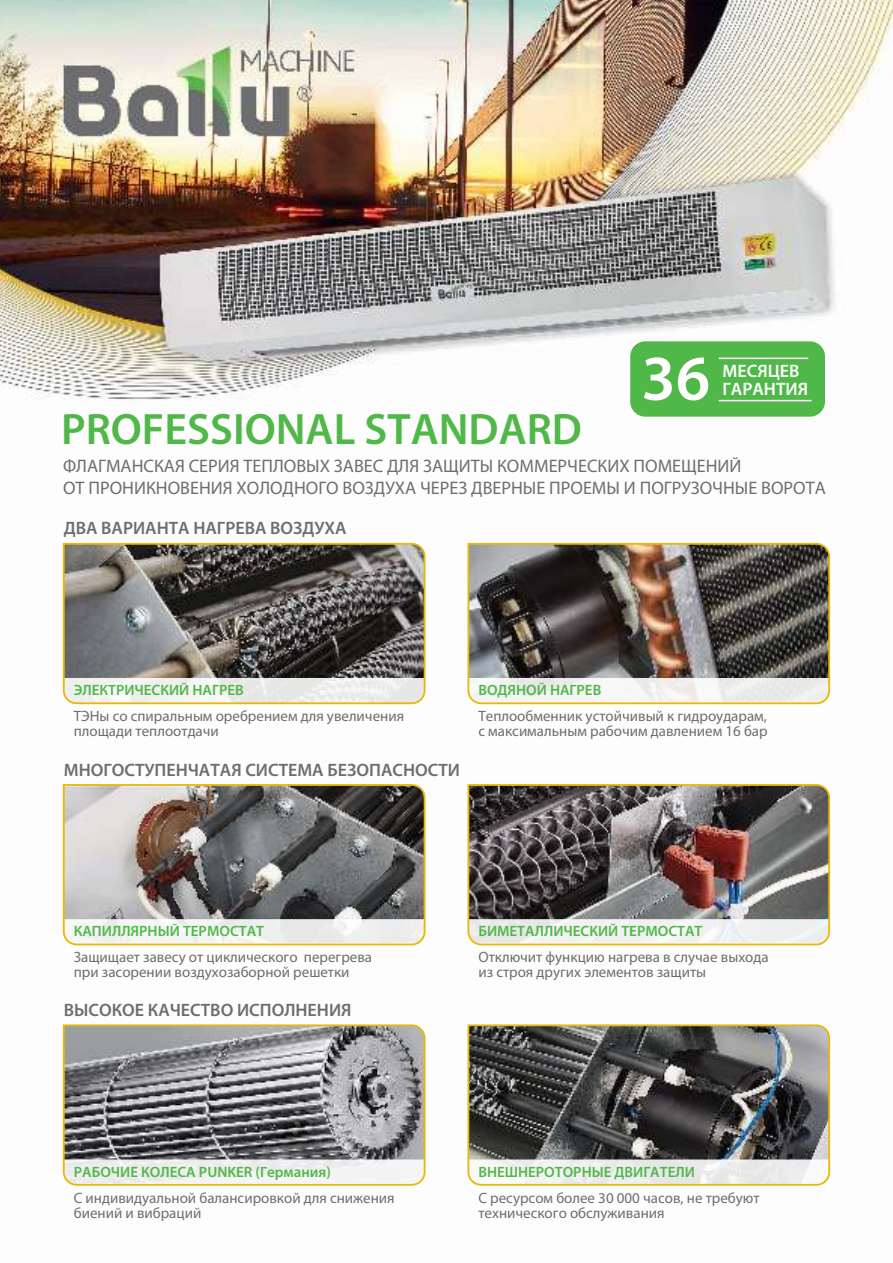
<style>
.page{position:relative;width:893px;height:1263px;background:#fff}
.page>*{position:absolute;margin:0;border:0;box-sizing:border-box;transform-origin:0 0}
.t1{font:600 64.2px "Myriad Pro";color:#fff}
.t2{font:600 44.1px "Myriad Pro";color:#50b848}
.t3{font:18.15px/21.8px "Myriad Pro";color:#6d6e71}
.t4{font:600 18px "Myriad Pro";color:#6d6e71}
.t5{font:600 18px/18px "Myriad Pro";color:#fff}
.t6{font:15px/15px "Myriad Pro";color:#6d6e71}
.t7{font:600 15px "Myriad Pro";color:#50b848}
</style>
<div class="page">
<img style="left:0;top:0;width:893px;height:416px">
<div style="left:630px;top:341px;width:195px;height:76px;background:#50b848;border-radius:15px"></div>
<hr style="left:719px;top:400px;width:92px;height:1px;background:#fff">
<hr style="left:719px;top:358px;width:89px;height:1px;background:#fff">
<svg style="left:62px;top:542px;width:364px;height:163px"></svg>
<img style="left:467px;top:542px;width:364px;height:163px">
<svg style="left:62px;top:784px;width:364px;height:162px"></svg>
<svg style="left:467px;top:784px;width:364px;height:162px"></svg>
<svg style="left:62px;top:1024px;width:364px;height:162px"></svg>
<svg style="left:467px;top:1024px;width:364px;height:162px"></svg>
<h1 class="t1" style="left:641px;top:347px;width:70px">36</h1>
<p class="t5" style="left:722px;top:362px;width:87px">МЕСЯЦЕВ<br>ГАРАНТИЯ</p>
<h2 class="t2" style="left:61px;top:408px;width:522px">PROFESSIONAL STANDARD</h2>
<p class="t3" style="left:63px;top:456px;width:764px">ФЛАГМАНСКАЯ СЕРИЯ ТЕПЛОВЫХ ЗАВЕС ДЛЯ ЗАЩИТЫ КОММЕРЧЕСКИХ ПОМЕЩЕНИЙ<br>ОТ ПРОНИКНОВЕНИЯ ХОЛОДНОГО ВОЗДУХА ЧЕРЕЗ ДВЕРНЫЕ ПРОЕМЫ И ПОГРУЗОЧНЫЕ ВОРОТА</p>
<p class="t4" style="left:64px;top:520px;width:284px">ДВА ВАРИАНТА НАГРЕВА ВОЗДУХА</p>
<p class="t7" style="left:74px;top:683px;width:171px">ЭЛЕКТРИЧЕСКИЙ НАГРЕВ</p>
<p class="t6" style="left:74px;top:709px;width:332px">ТЭНы со спиральным оребрением для увеличения площади теплоотдачи</p>
<p class="t4" style="left:64px;top:761px;width:398px">МНОГОСТУПЕНЧАТАЯ СИСТЕМА БЕЗОПАСНОСТИ</p>
<p class="t7" style="left:478px;top:683px;width:124px">ВОДЯНОЙ НАГРЕВ</p>
<p class="t6" style="left:478px;top:709px;width:291px">Теплообменник устойчивый к гидроударам, с максимальным рабочим давлением 16 бар</p>
<p class="t7" style="left:74px;top:924px;width:192px">КАПИЛЛЯРНЫЙ ТЕРМОСТАТ</p>
<p class="t6" style="left:74px;top:950px;width:300px">Защищает завесу от циклического перегрева при засорении воздухозаборной решетки</p>
<p class="t4" style="left:64px;top:1001px;width:289px">ВЫСОКОЕ КАЧЕСТВО ИСПОЛНЕНИЯ</p>
<p class="t7" style="left:478px;top:924px;width:226px">БИМЕТАЛЛИЧЕСКИЙ ТЕРМОСТАТ</p>
<p class="t6" style="left:478px;top:950px;width:292px">Отключит функцию нагрева в случае выхода из строя других элементов защиты</p>
<p class="t7" style="left:74px;top:1164px;width:259px">РАБОЧИЕ КОЛЕСА PUNKER (Германия)</p>
<p class="t6" style="left:74px;top:1190px;width:322px">C индивидуальной балансировкой для снижения биений и вибраций</p>
<p class="t7" style="left:478px;top:1164px;width:218px">ВНЕШНЕРОТОРНЫЕ ДВИГАТЕЛИ</p>
<p class="t6" style="left:478px;top:1190px;width:283px">С ресурсом более 30 000 часов, не требуют технического обслуживания</p>
</div>
